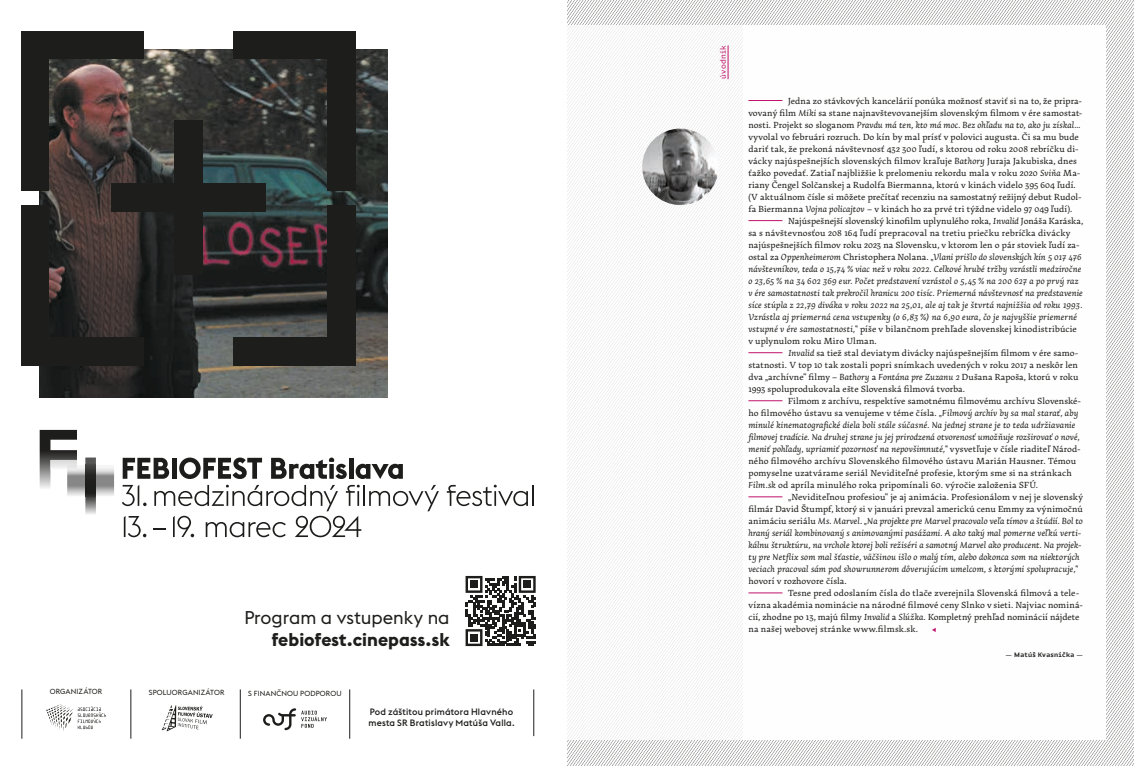
<style>
.page{position:relative;width:1134px;height:766px;background:#fff}
.page>*{position:absolute;margin:0;border:0;box-sizing:border-box;transform-origin:0 0}
.t1{font:700 18.2px/21.9px "Euclid Flex";color:#1d1d1b;text-align:right}
.t2{font:9.1px/12px "Arek Latn";letter-spacing:.01em;color:#1d1d1b}
.t3{font:italic 9.1px/12px "Arek Latn";letter-spacing:.005em;color:#1d1d1b}
.t4{font:500 9.1px/10.9px "Euclid Flex";letter-spacing:.02em;color:#1d1d1b}
.t5{font:9.1px "Arek Latn";color:#c0136b}
.t6{font:8px "Magnetic Pro";letter-spacing:.04em;color:#c0136b}
.t7{font:7.3px "Euclid Flex";letter-spacing:.02em;color:#1d1d1b}
.t8{font:700 6.9px "Magnetic Pro";letter-spacing:.035em;color:#1d1d1b}
.s1{font-weight:400}
.s2{font-style:italic}
.s3{font-style:normal}
</style>
<div class="page">
<img style="left:567px;top:0;width:567px;height:765px">
<div style="left:558px;top:26px;width:548px;height:714px;background:#fff"></div>
<hr style="left:728px;top:45px;width:1px;height:34px;background:#c0136b">
<img style="left:642px;top:128px;width:77px;height:77px;border-radius:38px">
<hr style="left:748px;top:100px;width:34px;height:1px;background:#c0136b">
<hr style="left:748px;top:220px;width:34px;height:1px;background:#c0136b">
<hr style="left:748px;top:352px;width:34px;height:1px;background:#c0136b">
<hr style="left:748px;top:400px;width:34px;height:1px;background:#c0136b">
<hr style="left:748px;top:496px;width:34px;height:1px;background:#c0136b">
<hr style="left:748px;top:592px;width:34px;height:1px;background:#c0136b">
<img style="left:40px;top:49px;width:348px;height:348px">
<div style="left:22px;top:31px;width:27px;height:160px;background:#1d1d1b"></div>
<div style="left:32px;top:31px;width:111px;height:27px;background:#1d1d1b"></div>
<div style="left:327px;top:31px;width:29px;height:160px;background:#1d1d1b"></div>
<div style="left:233px;top:31px;width:111px;height:27px;background:#1d1d1b"></div>
<div style="left:174px;top:121px;width:28px;height:154px;background:#1d1d1b"></div>
<div style="left:111px;top:184px;width:154px;height:28px;background:#1d1d1b"></div>
<div style="left:22px;top:205px;width:27px;height:160px;background:#1d1d1b"></div>
<div style="left:32px;top:337px;width:111px;height:28px;background:#1d1d1b"></div>
<div style="left:327px;top:205px;width:29px;height:160px;background:#1d1d1b"></div>
<div style="left:233px;top:337px;width:111px;height:28px;background:#1d1d1b"></div>
<svg style="left:46px;top:704px;width:60px;height:27px"></svg>
<svg style="left:161px;top:705px;width:52px;height:26px"></svg>
<svg style="left:263px;top:708px;width:64px;height:22px"></svg>
<svg style="left:447px;top:484px;width:81px;height:22px"></svg>
<hr style="left:532px;top:485px;width:2px;height:20px;background:#1d1d1b">
<img style="left:85px;top:457px;width:11px;height:57px">
<img style="left:85px;top:465px;width:11px;height:31px">
<img style="left:40px;top:430px;width:37px;height:59px">
<img style="left:50px;top:460px;width:27px;height:9px">
<svg style="left:67px;top:465px;width:10px;height:4px"></svg>
<svg style="left:122px;top:457px;width:317px;height:80px"></svg>
<hr style="left:131px;top:689px;width:1px;height:49px;background:#1d1d1b">
<hr style="left:22px;top:689px;width:1px;height:49px;background:#1d1d1b">
<hr style="left:240px;top:689px;width:1px;height:49px;background:#1d1d1b">
<hr style="left:533px;top:689px;width:1px;height:46px;background:#1d1d1b">
<hr style="left:349px;top:689px;width:1px;height:49px;background:#1d1d1b">
<svg style="left:466px;top:575px;width:70px;height:71px"></svg>
<div style="left:470px;top:633px;width:8px;height:8px;background:#1d1d1b"></div>
<p class="t1" style="left:244px;top:606px;width:207px"><span class="s1">Program a vstupenky na </span>febiofest.cinepass.sk</p>
<p class="t7" style="left:50px;top:687px;width:54px">ORGANIZÁTOR</p>
<p class="t7" style="left:149px;top:687px;width:77px">SPOLUORGANIZÁTOR</p>
<p class="t7" style="left:248px;top:688px;width:95px">S FINANČNOU PODPOROU</p>
<p class="t4" style="left:368px;top:706px;width:148px">Pod záštitou primátora Hlavného mesta SR Bratislavy Matúša Valla.</p>
<p class="t6" style="left:718px;top:79px;width:35px;rotate:-90deg">úvodník</p>
<p class="t2" style="left:788px;top:94px;width:295px">Jedna zo stávkových kancelárií ponúka možnosť staviť si na to, že pripra-</p>
<p class="t2" style="left:748px;top:106px;width:335px">vovaný film <span class="s2">Miki</span> sa stane najnavštevovanejším slovenským filmom v ére samostat&shy;nosti. Projekt so sloganom <span class="s2">Pravdu má ten, kto má moc. Bez ohľadu na to, ako ju získal... </span>vyvolal vo februári rozruch. Do kín by mal prísť v polovici augusta. Či sa mu bude</p>
<p class="t2" style="left:748px;top:142px;width:332px">dariť tak, že prekoná návštevnosť 432 300 ľudí, s ktorou od roku 2008 rebríčku di-</p>
<p class="t2" style="left:748px;top:154px;width:335px">vácky najúspešnejších slovenských filmov kraľuje <span class="s2">Bathory</span> Juraja Jakubiska, dnes ťažko povedať. Zatiaľ najbližšie k prelomeniu rekordu mala v roku 2020 <span class="s2">Sviňa</span> Ma&shy;riany Čengel Solčanskej a Rudolfa Biermanna, ktorú v kinách videlo 395 604 ľudí. (V aktuálnom čísle si môžete prečítať recenziu na samostatný režijný debut Rudol&shy;fa Biermanna <span class="s2">Vojna policajtov</span> – v kinách ho za prvé tri týždne videlo 97 049 ľudí).</p>
<p class="t2" style="left:788px;top:214px;width:296px">Najúspešnejší slovenský kinofilm uplynulého roka, <span class="s2">Invalid</span> Jonáša Karáska,</p>
<p class="t2" style="left:748px;top:226px;width:333px">sa s návštevnosťou 208 164 ľudí prepracoval na tretiu priečku rebríčka divácky najúspešnejších filmov roku 2023 na Slovensku, v ktorom len o pár stoviek ľudí za-</p>
<p class="t3" style="left:748px;top:250px;width:335px"><span class="s3">ostal za</span> Oppenheimerom <span class="s3">Christophera Nolana.</span> „Vlani prišlo do slovenských kín 5 017 476</p>
<p class="t3" style="left:748px;top:262px;width:335px">návštevníkov, teda o 15,74 % viac než v roku 2022. Celkové hrubé tržby vzrástli medziročne o 23,65 % na 34 602 369 eur. Počet predstavení vzrástol o 5,45 % na 200 627 a po prvý raz</p>
<p class="t3" style="left:748px;top:286px;width:336px">v ére samostatnosti tak prekročil hranicu 200 tisíc. Priemerná návštevnosť na predstavenie</p>
<p class="t3" style="left:748px;top:298px;width:335px">síce stúpla z 22,79 diváka v roku 2022 na 25,01, ale aj tak je štvrtá najnižšia od roku 1993.<br>Vzrástla aj priemerná cena vstupenky (o 6,83 %) na 6,90 eura, čo je najvyššie priemerné vstupné v ére samostatnosti,“ <span class="s3">píše v bilančnom prehľade slovenskej kinodistribúcie v uplynulom roku Miro Ulman.</span></p>
<p class="t2" style="left:748px;top:346px;width:332px;text-align:justify;text-indent:40px"><span class="s2">Invalid</span> sa tiež stal deviatym divácky najúspešnejším filmom v ére samo&shy;statnosti. V top 10 tak zostali popri snímkach uvedených v roku 2017 a neskôr len dva „archívne“ filmy – <span class="s2">Bathory</span> a <span class="s2">Fontána pre Zuzanu 2</span> Dušana Rapoša, ktorú v roku 1993 spoluprodukovala ešte Slovenská filmová tvorba.</p>
<p class="t2" style="left:788px;top:394px;width:294px">Filmom z archívu, respektíve samotnému filmovému archívu Slovenské-</p>
<p class="t3" style="left:748px;top:406px;width:331px"><span class="s3">ho filmového ústavu sa venujeme v téme čísla.</span> „Filmový archív by sa mal starať, aby minulé kinematografické diela boli stále súčasné. Na jednej strane je to teda udržiavanie</p>
<p class="t3" style="left:748px;top:430px;width:333px">filmovej tradície. Na druhej strane ju jej prirodzená otvorenosť umožňuje rozširovať o nové,</p>
<p class="t2" style="left:748px;top:442px;width:334px"><span class="s2">meniť pohľady, upriamiť pozornosť na nepovšimnuté,“</span> vysvetľuje v čísle riaditeľ Národ&shy;ného filmového archívu Slovenského filmového ústavu Marián Hausner. Témou pomyselne uzatvárame seriál Neviditeľné profesie, ktorým sme si na stránkach <span class="s2">Film.sk</span> od apríla minulého roka pripomínali 60. výročie založenia SFÚ.</p>
<p class="t2" style="left:788px;top:490px;width:296px">„Neviditeľnou profesiou“ je aj animácia. Profesionálom v nej je slovenský</p>
<p class="t2" style="left:748px;top:502px;width:336px">filmár David Štumpf, ktorý si v januári prevzal americkú cenu Emmy za výnimočnú</p>
<p class="t3" style="left:748px;top:514px;width:336px"><span class="s3">animáciu seriálu</span> Ms. Marvel<span class="s3">.</span> „Na projekte pre Marvel pracovalo veľa tímov a štúdií. Bol to</p>
<p class="t3" style="left:748px;top:526px;width:334px">hraný seriál kombinovaný s animovanými pasážami. A ako taký mal pomerne veľkú verti-</p>
<p class="t3" style="left:748px;top:538px;width:335px">kálnu štruktúru, na vrchole ktorej boli režiséri a samotný Marvel ako producent. Na projek-</p>
<p class="t3" style="left:748px;top:550px;width:333px">ty pre Netflix som mal šťastie, väčšinou išlo o malý tím, alebo dokonca som na niektorých veciach pracoval sám pod showrunnerom dôverujúcim umelcom, s ktorými spolupracuje,“ <span class="s3">hovorí v rozhovore čísla.</span></p>
<p class="t2" style="left:788px;top:586px;width:292px">Tesne pred odoslaním čísla do tlače zverejnila Slovenská filmová a tele-</p>
<p class="t2" style="left:748px;top:598px;width:336px">vízna akadémia nominácie na národné filmové ceny Slnko v sieti. Najviac nominá-</p>
<p class="t2" style="left:748px;top:610px;width:333px">cií, zhodne po 13, majú filmy <span class="s2">Invalid</span> a <span class="s2">Slúžka</span>. Kompletný prehľad nominácií nájdete</p>
<p class="t2" style="left:748px;top:623px;width:171px">na našej webovej stránke www.filmsk.sk.</p>
<p class="t5" style="left:932px;top:622px;width:6px">◀</p>
<p class="t8" style="left:1006px;top:649px;width:79px"><span class="s1">—</span> Matúš Kvasnička <span class="s1">—</span></p>
</div>
